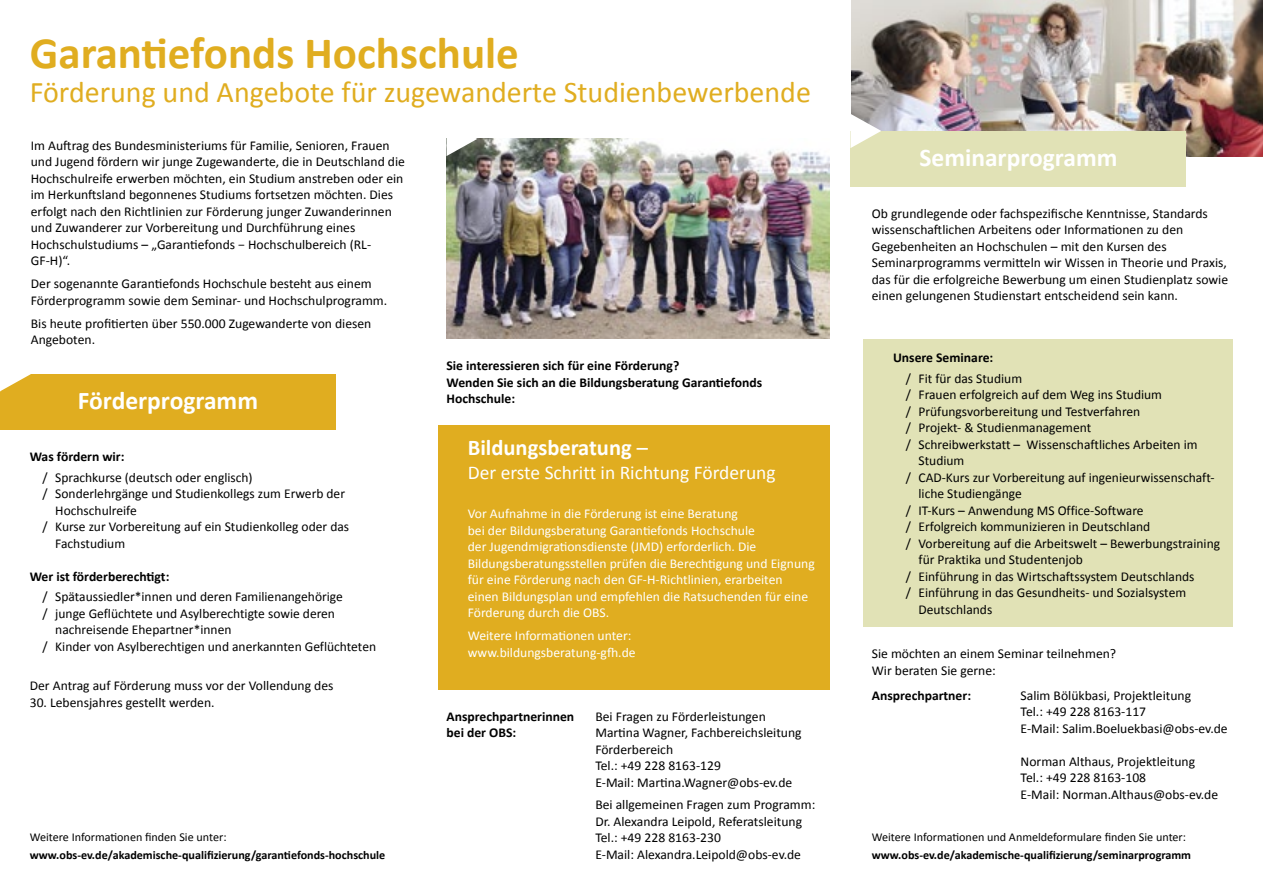
<style>
.page{position:relative;width:1263px;height:893px;background:#fff}
.page>*{position:absolute;margin:0;border:0;box-sizing:border-box;transform-origin:0 0}
.t1{font:700 45px "Calibri";color:#e0ad20}
.t2{font:30px "Calibri";color:#e0ad20}
.t3{font:700 25.5px "Calibri";color:#fff}
.t4{font:700 22.5px "Calibri";color:#fff}
.t5{font:19.5px "Calibri";color:#fff}
.t6{font:13.5px/16.5px "Calibri";color:#000}
.t7{font:13.5px/16.5px "Calibri";color:#fff}
.t8{font:700 13.5px/16.5px "Calibri";color:#000}
.t9{font:700 12px "Calibri";color:#000}
.t10{font:12px "Calibri";color:#000}
.s1{font-weight:400}
</style>
<div class="page">
<img style="left:851px;top:0;width:412px;height:157px">
<div style="left:850px;top:131px;width:336px;height:55px;background:#e1e2b6"></div>
<img style="left:446px;top:139px;width:383px;height:200px">
<div style="left:0;top:374px;width:336px;height:55px;background:#e0ad20"></div>
<svg style="left:0;top:374px;width:31px;height:17px"></svg>
<svg style="left:850px;top:114px;width:31px;height:34px"></svg>
<div style="left:863px;top:339px;width:370px;height:288px;background:#e1e2b6"></div>
<div style="left:438px;top:425px;width:391px;height:264px;background:#e0ad20"></div>
<svg style="left:446px;top:138px;width:31px;height:18px"></svg>
<h1 class="t1" style="left:30px;top:21px;width:491px">Garantiefonds Hochschule</h1>
<h2 class="t2" style="left:30px;top:73px;width:783px">Förderung und Angebote für zugewanderte Studienbewerbende</h2>
<p class="t6" style="left:31px;top:137px;width:376px">Im Auftrag des Bundesministeriums für Familie, Senioren, Frauen und Jugend fördern wir junge Zugewanderte, die in Deutschland die Hochschulreife erwerben möchten, ein Studium anstreben oder ein im Herkunftsland begonnenes Studiums fortsetzen möchten. Dies erfolgt nach den Richtlinien zur Förderung junger Zuwanderinnen und Zuwanderer zur Vorbereitung und Durchführung eines Hochschulstudiums – „Garantiefonds − Hochschulbereich (RL-GF-H)“.</p>
<p class="t6" style="left:31px;top:275px;width:358px">Der sogenannte Garantiefonds Hochschule besteht aus einem<br>Förderprogramm sowie dem Seminar- und Hochschulprogramm.</p>
<p class="t6" style="left:31px;top:315px;width:342px">Bis heute profitierten über 550.000 Zugewanderte von diesen<br>Angeboten.</p>
<h3 class="t3" style="left:78px;top:383px;width:182px">Förderprogramm</h3>
<p class="t8" style="left:30px;top:448px;width:96px">Was fördern wir:</p>
<p class="t6" style="left:43px;top:469px;width:212px">/ Sprachkurse (deutsch oder englisch)</p>
<p class="t6" style="left:43px;top:485px;width:304px">/ Sonderlehrgänge und Studienkollegs zum Erwerb der</p>
<p class="t6" style="left:55px;top:502px;width:83px">Hochschulreife</p>
<p class="t6" style="left:43px;top:518px;width:308px">/ Kurse zur Vorbereitung auf ein Studienkolleg oder das</p>
<p class="t6" style="left:55px;top:535px;width:71px">Fachstudium</p>
<p class="t8" style="left:30px;top:568px;width:141px">Wer ist förderberechtigt:</p>
<p class="t6" style="left:43px;top:589px;width:302px">/ Spätaussiedler*innen und deren Familienangehörige</p>
<p class="t6" style="left:43px;top:605px;width:294px">/ junge Geflüchtete und Asylberechtigte sowie deren</p>
<p class="t6" style="left:55px;top:622px;width:178px">nachreisende Ehepartner*innen</p>
<p class="t6" style="left:43px;top:638px;width:335px">/ Kinder von Asylberechtigen und anerkannten Geflüchteten</p>
<p class="t6" style="left:30px;top:678px;width:305px">Der Antrag auf Förderung muss vor der Vollendung des</p>
<p class="t6" style="left:30px;top:694px;width:186px">30. Lebensjahres gestellt werden.</p>
<p class="t10" style="left:30px;top:830px;width:198px">Weitere Informationen finden Sie unter:</p>
<p class="t9" style="left:30px;top:846px;width:357px">www.obs-ev.de/akademische-qualifizierung/garantiefonds-hochschule</p>
<p class="t8" style="left:446px;top:357px;width:317px">Sie interessieren sich für eine Förderung?<br>Wenden Sie sich an die Bildungsberatung Garantiefonds<br>Hochschule:</p>
<h3 class="t4" style="left:468px;top:431px;width:182px">Bildungsberatung <span class="s1">–</span></h3>
<h3 class="t5" style="left:468px;top:460px;width:309px">Der erste Schritt in Richtung Förderung</h3>
<p class="t7" style="left:468px;top:506px;width:348px">Vor Aufnahme in die Förderung ist eine Beratung<br>bei der Bildungsberatung Garantiefonds Hochschule<br>der Jugendmigrationsdienste (JMD) erforderlich. Die Bildungsberatungsstellen prüfen die Berechtigung und Eignung für eine Förderung nach den GF-H-Richtlinien, erarbeiten einen Bildungsplan und empfehlen die Ratsuchenden für eine Förderung durch die OBS.</p>
<p class="t7" style="left:468px;top:627px;width:169px">Weitere Informationen unter: www.bildungsberatung-gfh.de</p>
<p class="t8" style="left:446px;top:708px;width:129px">Ansprechpartnerinnen</p>
<p class="t6" style="left:595px;top:708px;width:172px">Bei Fragen zu Förderleistungen</p>
<p class="t8" style="left:446px;top:724px;width:71px">bei der OBS:</p>
<p class="t6" style="left:595px;top:724px;width:208px">Martina Wagner, Fachbereichsleitung<br>Förderbereich<br>Tel.: +49 228 8163-129<br>E-Mail: Martina.Wagner@obs-ev.de</p>
<p class="t6" style="left:595px;top:797px;width:221px">Bei allgemeinen Fragen zum Programm:<br>Dr. Alexandra Leipold, Referatsleitung Tel.: +49 228 8163-230<br>E-Mail: Alexandra.Leipold@obs-ev.de</p>
<h3 class="t3" style="left:919px;top:140px;width:200px">Seminarprogramm</h3>
<p class="t6" style="left:872px;top:205px;width:358px">Ob grundlegende oder fachspezifische Kenntnisse, Standards wissenschaftlichen Arbeitens oder Informationen zu den Gegebenheiten an Hochschulen – mit den Kursen des Seminarprogramms vermitteln wir Wissen in Theorie und Praxis, das für die erfolgreiche Bewerbung um einen Studienplatz sowie einen gelungenen Studienstart entscheidend sein kann.</p>
<p class="t8" style="left:893px;top:349px;width:102px">Unsere Seminare:</p>
<p class="t6" style="left:906px;top:370px;width:118px">/ Fit für das Studium</p>
<p class="t6" style="left:906px;top:387px;width:258px">/ Frauen erfolgreich auf dem Weg ins Studium</p>
<p class="t6" style="left:906px;top:403px;width:236px">/ Prüfungsvorbereitung und Testverfahren</p>
<p class="t6" style="left:906px;top:420px;width:187px">/ Projekt- &amp; Studienmanagement</p>
<p class="t6" style="left:906px;top:436px;width:293px">/ Schreibwerkstatt – Wissenschaftliches Arbeiten im</p>
<p class="t6" style="left:918px;top:453px;width:47px">Studium</p>
<p class="t6" style="left:906px;top:469px;width:310px">/ CAD-Kurs zur Vorbereitung auf ingenieurwissenschaft-</p>
<p class="t6" style="left:918px;top:486px;width:105px">liche Studiengänge</p>
<p class="t6" style="left:906px;top:502px;width:239px">/ IT-Kurs – Anwendung MS Office-Software</p>
<p class="t6" style="left:906px;top:519px;width:246px">/ Erfolgreich kommunizieren in Deutschland</p>
<p class="t6" style="left:906px;top:535px;width:316px">/ Vorbereitung auf die Arbeitswelt – Bewerbungstraining</p>
<p class="t6" style="left:918px;top:552px;width:166px">für Praktika und Studentenjob</p>
<p class="t6" style="left:906px;top:568px;width:290px">/ Einführung in das Wirtschaftssystem Deutschlands</p>
<p class="t6" style="left:906px;top:585px;width:282px">/ Einführung in das Gesundheits- und Sozialsystem</p>
<p class="t6" style="left:918px;top:601px;width:75px">Deutschlands</p>
<p class="t6" style="left:872px;top:645px;width:246px">Sie möchten an einem Seminar teilnehmen?<br>Wir beraten Sie gerne:</p>
<p class="t8" style="left:872px;top:687px;width:101px">Ansprechpartner:</p>
<p class="t6" style="left:1020px;top:687px;width:209px">Salim Bölükbasi, Projektleitung<br>Tel.: +49 228 8163-117<br>E-Mail: Salim.Boeluekbasi@obs-ev.de</p>
<p class="t6" style="left:1020px;top:753px;width:199px">Norman Althaus, Projektleitung<br>Tel.: +49 228 8163-108<br>E-Mail: Norman.Althaus@obs-ev.de</p>
<p class="t10" style="left:872px;top:830px;width:316px">Weitere Informationen und Anmeldeformulare finden Sie unter:</p>
<p class="t9" style="left:872px;top:846px;width:321px">www.obs-ev.de/akademische-qualifizierung/seminarprogramm</p>
</div>
